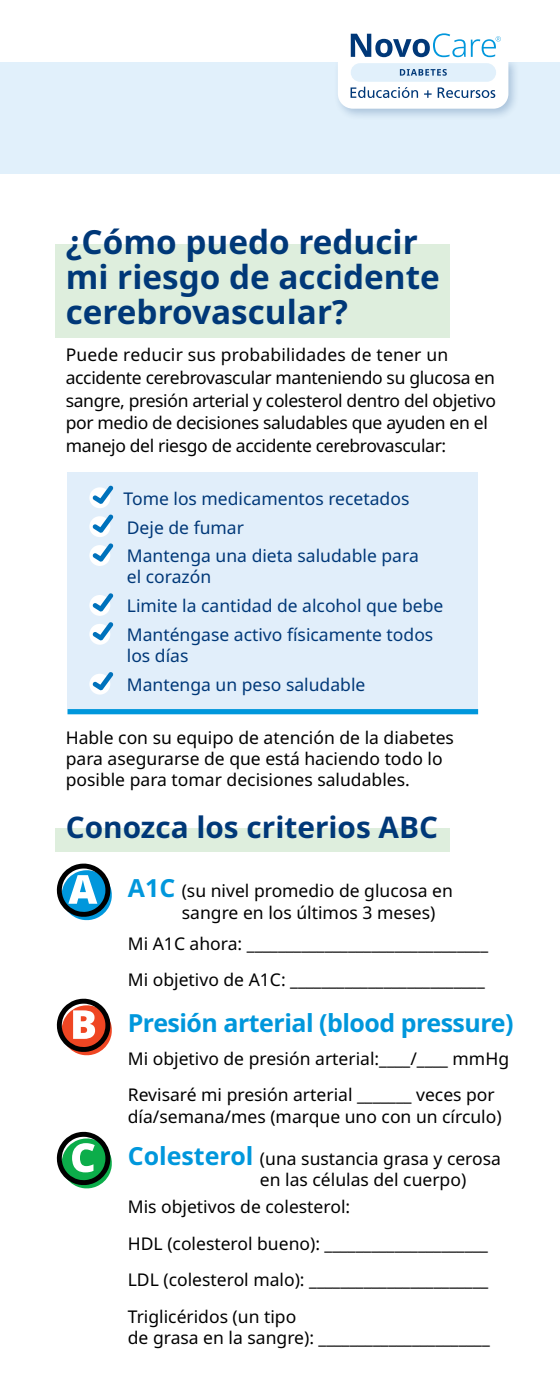
<style>
.page{position:relative;width:560px;height:1386px;background:#fff}
.page>*{position:absolute;margin:0;border:0;box-sizing:border-box;transform-origin:0 0}
.t1{font:700 33.25px/35px "Apis";color:#003878}
.t2{font:700 29.75px "Apis";color:#003878}
.t3{font:700 24.85px "Apis";letter-spacing:-.02em;color:#0097dc}
.t4{font:17.5px/36.6px "Apis";color:#000}
.t5{font:17.5px/22.8px "Apis";letter-spacing:-.02em;color:#000}
.t6{font:17.5px/28.9px "Apis";color:#003878}
.s1{font-weight:700;font-size:24.85px;color:#0097dc}
</style>
<div class="page">
<div style="left:67px;top:472px;width:410px;height:237px;background:#e1eefa"></div>
<div style="left:67px;top:709px;width:410px;height:5px;background:#0097dc"></div>
<div style="left:55px;top:244px;width:394px;height:94px;background:#deeedd"></div>
<div style="left:89px;top:487px;width:21px;height:21px;background:#fff;border-radius:50%"></div>
<svg style="left:93px;top:486px;width:20px;height:18px"></svg>
<div style="left:89px;top:516px;width:21px;height:21px;background:#fff;border-radius:50%"></div>
<svg style="left:93px;top:514px;width:20px;height:19px"></svg>
<div style="left:89px;top:545px;width:21px;height:21px;background:#fff;border-radius:50%"></div>
<svg style="left:93px;top:543px;width:20px;height:19px"></svg>
<div style="left:89px;top:595px;width:21px;height:21px;background:#fff;border-radius:50%"></div>
<svg style="left:93px;top:593px;width:20px;height:19px"></svg>
<div style="left:89px;top:624px;width:21px;height:21px;background:#fff;border-radius:50%"></div>
<svg style="left:93px;top:622px;width:20px;height:19px"></svg>
<div style="left:89px;top:674px;width:21px;height:21px;background:#fff;border-radius:50%"></div>
<svg style="left:93px;top:672px;width:20px;height:19px"></svg>
<div style="left:0;top:53px;width:559px;height:121px;background:#e1f0fb"></div>
<div style="left:332px;top:56px;width:187px;height:65px;background:#003878;opacity:.25"></div>
<div style="left:55px;top:828px;width:394px;height:23px;background:#deeedd"></div>
<svg style="left:56px;top:864px;width:56px;height:56px"></svg>
<svg style="left:56px;top:999px;width:56px;height:56px"></svg>
<svg style="left:56px;top:1132px;width:56px;height:56px"></svg>
<div style="left:0;top:0;width:559px;height:62px;background:#fff"></div>
<svg style="left:337px;top:33px;width:171px;height:76px"></svg>
<h1 class="t1" style="left:66px;top:225px;width:375px">¿Cómo puedo reducir mi riesgo de accidente cerebrovascular?</h1>
<p class="t5" style="left:66px;top:344px;width:431px">Puede reducir sus probabilidades de tener un accidente cerebrovascular manteniendo su glucosa en sangre, presión arterial y colesterol dentro del objetivo por medio de decisiones saludables que ayuden en el manejo del riesgo de accidente cerebrovascular:</p>
<p class="t6" style="left:123px;top:484px;width:296px">Tome los medicamentos recetados<br>Deje de fumar<br>Mantenga una dieta saludable para</p>
<p class="t6" style="left:127px;top:563px;width:318px">el corazón<br>Limite la cantidad de alcohol que bebe<br>Manténgase activo físicamente todos</p>
<p class="t6" style="left:127px;top:642px;width:240px">los días<br>Mantenga un peso saludable</p>
<p class="t4" style="left:66px;top:727px;width:389px;line-height:21px">Hable con su equipo de atención de la diabetes para asegurarse de que está haciendo todo lo posible para tomar decisiones saludables.</p>
<h2 class="t2" style="left:66px;top:806px;width:373px">Conozca los criterios ABC</h2>
<p class="t4" style="left:182px;top:880px;width:272px;line-height:21.7px;text-indent:-54px"><span class="s1">A1C</span> (su nivel promedio de glucosa en sangre en los últimos 3 meses)</p>
<p class="t4" style="left:128px;top:926px;width:361px">Mi A1C ahora: _______________________________<br>Mi objetivo de A1C: _________________________</p>
<h3 class="t3" style="left:128px;top:1006px;width:387px">Presión arterial (blood pressure)</h3>
<p class="t4" style="left:128px;top:1040px;width:382px">Mi objetivo de presión arterial:____/____ mmHg<br>Revisaré mi presión arterial _______ veces por</p>
<p class="t4" style="left:128px;top:1099px;width:375px">día/semana/mes (marque uno con un círculo)</p>
<p class="t4" style="left:260px;top:1148px;width:242px;line-height:21.5px;text-indent:-132px"><span class="s1">Colesterol</span> (una sustancia grasa y cerosa en las células del cuerpo)</p>
<p class="t4" style="left:128px;top:1189px;width:361px">Mis objetivos de colesterol:<br>HDL (colesterol bueno): _____________________ LDL (colesterol malo): _______________________ Triglicéridos (un tipo</p>
<p class="t4" style="left:128px;top:1320px;width:363px">de grasa en la sangre): ______________________</p>
</div>
